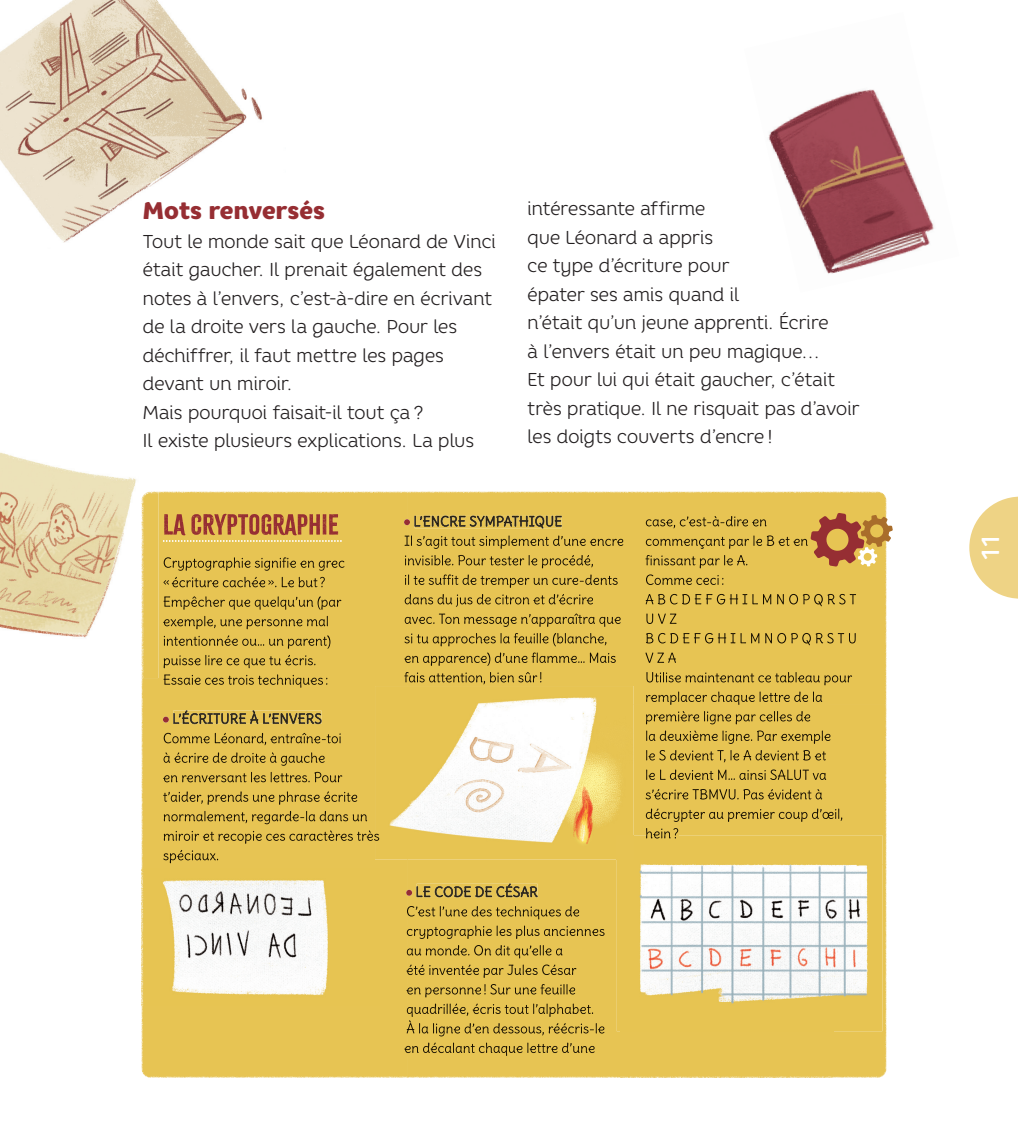
<style>
.page{position:relative;width:1018px;height:1147px;background:#fff}
.page>*{position:absolute;margin:0;border:0;box-sizing:border-box;transform-origin:0 0}
.t1{font:500 24.75px "Core Rhino 55";color:#fff}
.t2{font:900 24px "Core Rhino 85";letter-spacing:-.02em;color:#962e33}
.t3{font:300 18.6px/28.5px "Core Rhino 35";letter-spacing:-.03em;color:#231f20}
</style>
<div class="page">
<img style="left:0;top:452px;width:158px;height:226px">
<img style="left:768px;top:89px;width:166px;height:185px">
<img style="left:0;top:0;width:262px;height:243px">
<div style="left:142px;top:492px;width:265px;height:425px;background:#e7c453"></div>
<div style="left:407px;top:492px;width:479px;height:212px;background:#e7c453"></div>
<div style="left:633px;top:704px;width:253px;height:160px;background:#e7c453"></div>
<div style="left:407px;top:859px;width:213px;height:218px;background:#e7c453"></div>
<img style="left:833px;top:864px;width:53px;height:213px">
<div style="left:354px;top:917px;width:54px;height:160px;background:#e7c453"></div>
<div style="left:142px;top:1005px;width:212px;height:72px;background:#e7c453"></div>
<div style="left:620px;top:1031px;width:213px;height:46px;background:#e7c453"></div>
<img style="left:142px;top:492px;width:16px;height:186px">
<img style="left:164px;top:514px;width:174px;height:21px">
<img style="left:163px;top:540px;width:178px;height:2px">
<img style="left:164px;top:557px;width:181px;height:14px">
<img style="left:163px;top:577px;width:162px;height:10px">
<img style="left:163px;top:596px;width:178px;height:14px">
<img style="left:163px;top:616px;width:166px;height:13px">
<img style="left:164px;top:635px;width:167px;height:14px">
<img style="left:164px;top:655px;width:152px;height:13px">
<img style="left:163px;top:674px;width:165px;height:14px">
<svg style="left:163px;top:717px;width:6px;height:5px"></svg>
<img style="left:173px;top:710px;width:148px;height:14px">
<img style="left:258px;top:710px;width:34px;height:14px">
<img style="left:185px;top:710px;width:73px;height:14px">
<img style="left:164px;top:733px;width:177px;height:12px">
<img style="left:163px;top:752px;width:162px;height:14px">
<img style="left:163px;top:772px;width:179px;height:10px">
<img style="left:163px;top:791px;width:195px;height:14px">
<img style="left:164px;top:811px;width:203px;height:13px">
<img style="left:164px;top:830px;width:211px;height:14px">
<img style="left:163px;top:850px;width:56px;height:13px">
<svg style="left:404px;top:519px;width:6px;height:6px"></svg>
<img style="left:414px;top:516px;width:107px;height:10px">
<img style="left:521px;top:516px;width:40px;height:12px">
<img style="left:545px;top:516px;width:16px;height:11px">
<img style="left:404px;top:535px;width:219px;height:14px">
<img style="left:405px;top:555px;width:188px;height:13px">
<img style="left:405px;top:574px;width:213px;height:14px">
<img style="left:404px;top:594px;width:189px;height:13px">
<img style="left:404px;top:613px;width:217px;height:14px">
<img style="left:404px;top:633px;width:203px;height:13px">
<img style="left:404px;top:652px;width:212px;height:14px">
<img style="left:404px;top:672px;width:137px;height:12px">
<svg style="left:406px;top:890px;width:6px;height:6px"></svg>
<img style="left:416px;top:883px;width:121px;height:1px">
<img style="left:416px;top:884px;width:92px;height:13px">
<img style="left:508px;top:884px;width:29px;height:13px">
<img style="left:407px;top:906px;width:172px;height:13px">
<img style="left:406px;top:925px;width:199px;height:14px">
<img style="left:407px;top:945px;width:156px;height:13px">
<img style="left:406px;top:964px;width:170px;height:14px">
<img style="left:406px;top:984px;width:169px;height:13px">
<img style="left:407px;top:1003px;width:186px;height:14px">
<img style="left:406px;top:1020px;width:199px;height:16px">
<img style="left:404px;top:1042px;width:191px;height:14px">
<img style="left:645px;top:516px;width:121px;height:12px">
<img style="left:645px;top:535px;width:163px;height:14px">
<img style="left:645px;top:555px;width:103px;height:13px">
<img style="left:645px;top:574px;width:79px;height:11px">
<img style="left:645px;top:594px;width:211px;height:12px">
<img style="left:646px;top:613px;width:30px;height:11px">
<img style="left:645px;top:633px;width:211px;height:12px">
<img style="left:645px;top:652px;width:30px;height:11px">
<img style="left:646px;top:672px;width:206px;height:13px">
<img style="left:646px;top:691px;width:176px;height:14px">
<img style="left:645px;top:711px;width:165px;height:13px">
<img style="left:646px;top:730px;width:184px;height:14px">
<img style="left:646px;top:750px;width:180px;height:12px">
<img style="left:646px;top:769px;width:180px;height:11px">
<img style="left:645px;top:789px;width:177px;height:10px">
<img style="left:645px;top:808px;width:197px;height:14px">
<img style="left:646px;top:828px;width:32px;height:7px">
<svg style="left:810px;top:513px;width:82px;height:54px;background:#c78f54"></svg>
<img style="left:616px;top:835px;width:266px;height:196px">
<img style="left:646px;top:835px;width:32px;height:3px">
<img style="left:141px;top:869px;width:238px;height:136px">
<img style="left:375px;top:686px;width:258px;height:173px">
<img style="left:375px;top:830px;width:4px;height:14px">
<img style="left:616px;top:835px;width:17px;height:24px">
<svg style="left:969px;top:497px;width:48px;height:102px"></svg>
<p class="t2" style="left:142px;top:195px;width:184px">Mots renversés</p>
<p class="t3" style="left:142px;top:227px;width:355px">Tout le monde sait que Léonard de Vinci était gaucher. Il prenait également des notes à l’envers, c’est-à-dire en écrivant de la droite vers la gauche. Pour les déchiffrer, il faut mettre les pages devant un miroir.<br>Mais pourquoi faisait-il tout ça ?<br>Il existe plusieurs explications. La plus</p>
<p class="t3" style="left:527px;top:194px;width:334px">intéressante affirme<br>que Léonard a appris<br>ce type d’écriture pour<br>épater ses amis quand il<br>n’était qu’un jeune apprenti. Écrire<br>à l’envers était un peu magique…<br>Et pour lui qui était gaucher, c’était très pratique. Il ne risquait pas d’avoir les doigts couverts d’encre !</p>
<h1 class="t1" style="left:974px;top:562px;width:31px;rotate:-90deg">11</h1>
</div>
